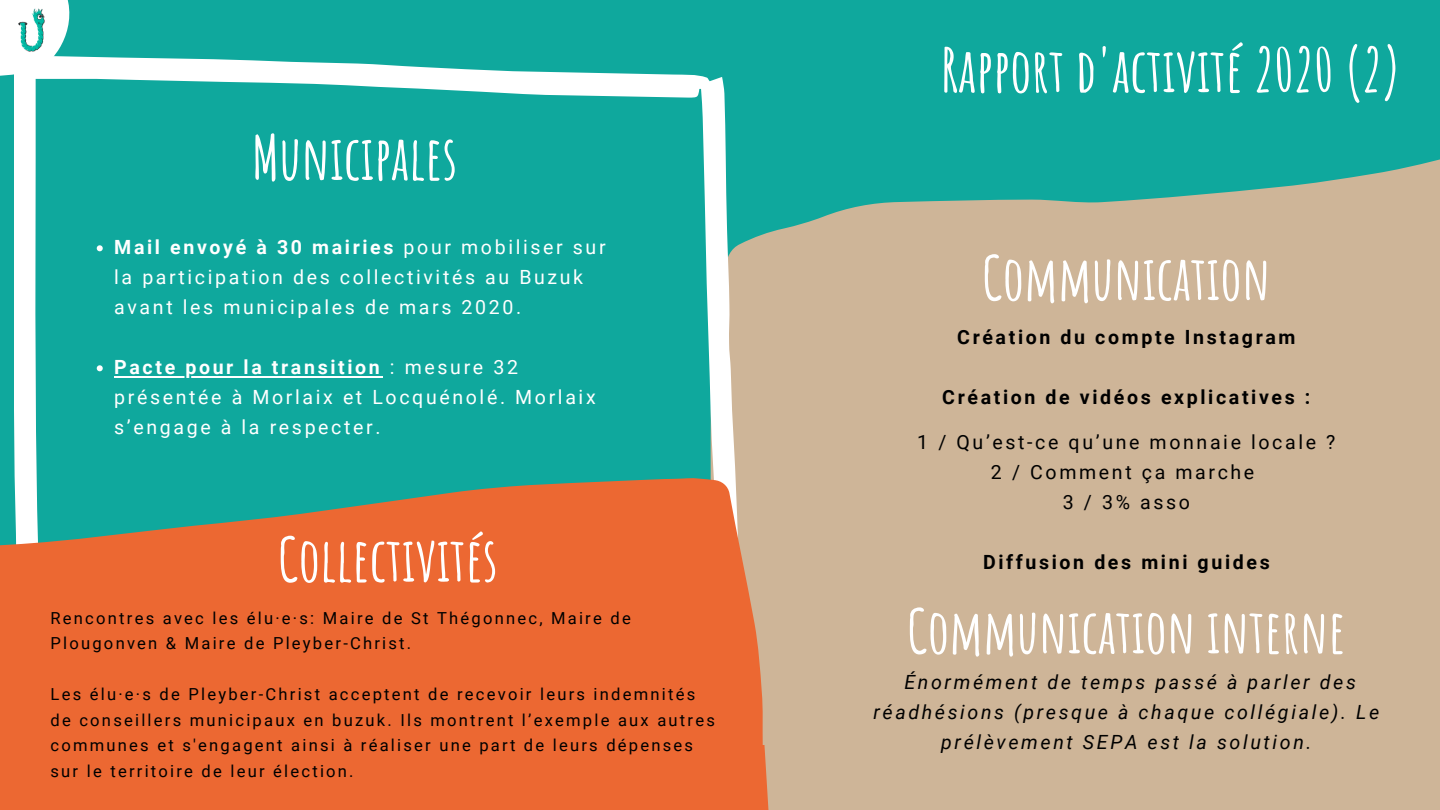
<style>
.page{position:relative;width:1440px;height:810px;background:#0fa89d}
.page>*{position:absolute;margin:0;border:0;box-sizing:border-box;transform-origin:0 0}
.t1{font:700 60.3px "Amatic SC";color:#fff}
.t2{font:700 60px "Amatic SC";color:#fff}
.t3{font:19.6px/30px "Roboto";letter-spacing:.135em;color:#fff}
.t4{font:italic 19.6px/30px "Roboto";letter-spacing:.135em;color:#000;text-align:center}
.t5{font:700 19.6px "Roboto";letter-spacing:.135em;color:#000}
.t6{font:19.6px/30px "Roboto";letter-spacing:.135em;color:#000;text-align:center}
.t7{font:16.6px/25.5px "Roboto";letter-spacing:.135em;color:#000}
.s1{font-weight:700}
</style>
<div class="page">
<div style="left:741px;top:159px;width:699px;height:651px;background:#ceb598"></div>
<svg style="left:14px;top:57px;width:727px;height:420px"></svg>
<svg style="left:0;top:477px;width:772px;height:333px;background:#da6f3e"></svg>
<svg style="left:97px;top:245px;width:6px;height:6px"></svg>
<svg style="left:97px;top:365px;width:6px;height:6px"></svg>
<hr style="left:114px;top:376px;width:269px;height:1px;background:#fff">
<svg style="left:0;top:0;width:95px;height:96px"></svg>
<img style="left:9px;top:8px;width:45px;height:45px">
<h1 class="t1" style="left:252px;top:119px;width:207px">Municipales</h1>
<p class="t3" style="left:114px;top:233px;width:493px"><span class="s1">Mail envoyé à 30 mairies</span> pour mobiliser sur la participation des collectivités au Buzuk avant les municipales de mars 2020.</p>
<p class="t3" style="left:114px;top:353px;width:483px"><span class="s1">Pacte pour la transition</span> : mesure 32 présentée à Morlaix et Locquénolé. Morlaix s’engage à la respecter.</p>
<h1 class="t1" style="left:278px;top:521px;width:221px">Collectivités</h1>
<p class="t7" style="left:51px;top:605px;width:582px">Rencontres avec les élu·e·s: Maire de St Thégonnec, Maire de<br>Plougonven &amp; Maire de Pleyber-Christ.</p>
<p class="t7" style="left:51px;top:682px;width:666px">Les élu·e·s de Pleyber-Christ acceptent de recevoir leurs indemnités de conseillers municipaux en buzuk. Ils montrent l’exemple aux autres communes et s'engagent ainsi à réaliser une part de leurs dépenses sur le territoire de leur élection.</p>
<h2 class="t2" style="left:941px;top:31px;width:461px">Rapport d'activité 2020 (2)</h2>
<h1 class="t1" style="left:982px;top:239px;width:290px">Communication</h1>
<p class="t5" style="left:957px;top:326px;width:340px">Création du compte Instagram</p>
<p class="t5" style="left:942px;top:386px;width:370px">Création de vidéos explicatives :</p>
<p class="t6" style="left:917px;top:428px;width:420px">1 / Qu’est-ce qu’une monnaie locale ?<br>2 / Comment ça marche<br>3 / 3% asso</p>
<p class="t5" style="left:983px;top:551px;width:288px">Diffusion des mini guides</p>
<h1 class="t1" style="left:907px;top:592px;width:440px">Communication interne</h1>
<p class="t4" style="left:873px;top:668px;width:507px">Énormément de temps passé à parler des réadhésions (presque à chaque collégiale). Le prélèvement SEPA est la solution.</p>
</div>
